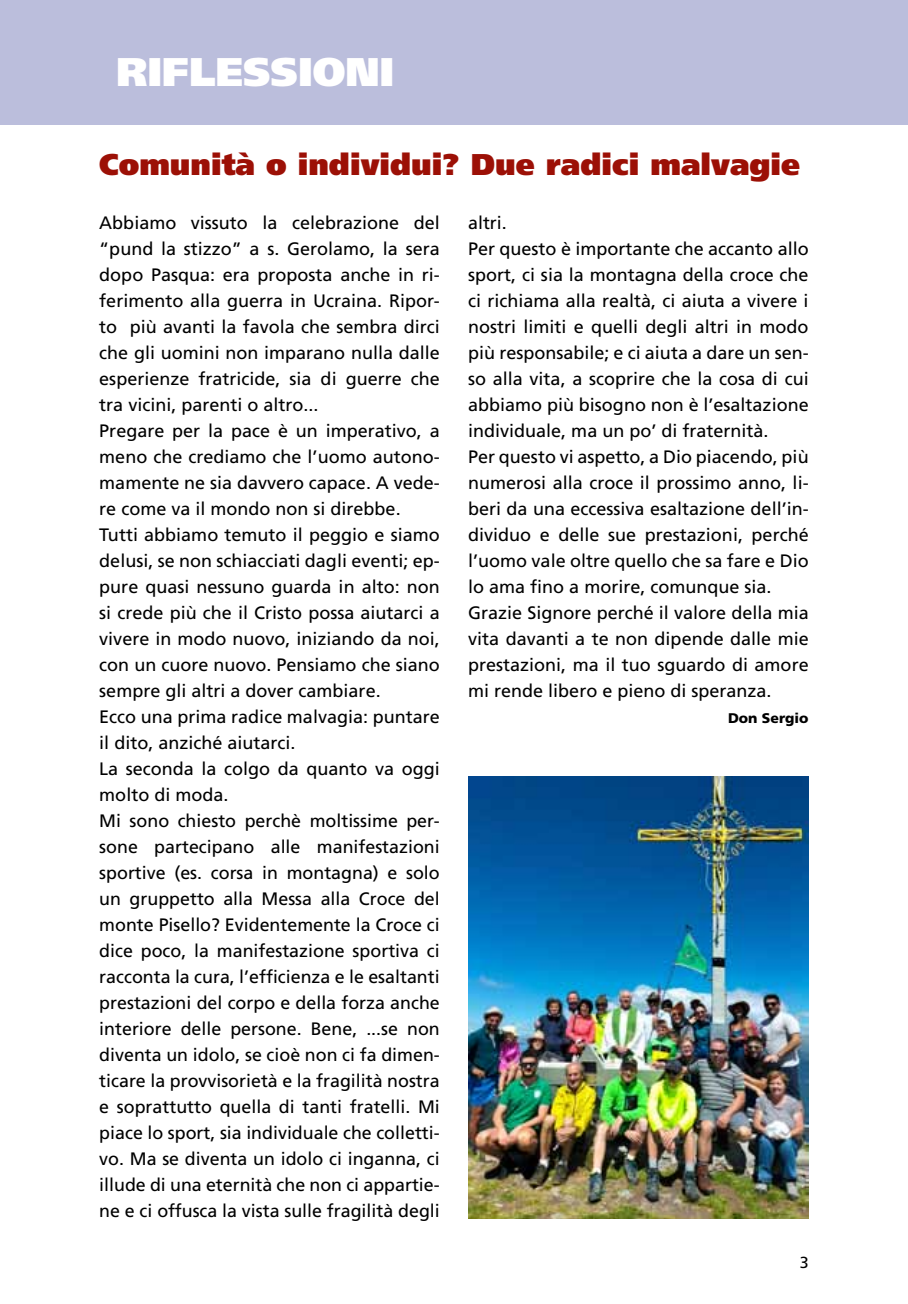
<style>
.page{position:relative;width:908px;height:1304px;background:#fff}
.page>*{position:absolute;margin:0;border:0;box-sizing:border-box;transform-origin:0 0}
.t1{font:900 40px "Frutiger";color:#fff}
.t2{font:900 30px "Frutiger";color:#9c1006}
.t3{font:18px/26px "Frutiger";color:#000}
.t4{font:16px "Frutiger";color:#000}
.t5{font:900 14px "Frutiger";color:#000}
</style>
<div class="page">
<div style="left:0;top:0;width:907px;height:125px;background:#bbbedc"></div>
<img style="left:468px;top:777px;width:340px;height:442px">
<h1 class="t1" style="left:116px;top:48px;width:279px">riflessioni</h1>
<h2 class="t2" style="left:99px;top:147px;width:702px">Comunità o individui? Due radici malvagie</h2>
<p class="t3" style="left:99px;top:209px;width:342px">Abbiamo vissuto la celebrazione del “pund la stizzo” a s. Gerolamo, la sera dopo Pasqua: era proposta anche in ri&shy;ferimento alla guerra in Ucraina. Ripor&shy;to più avanti la favola che sembra dirci che gli uomini non imparano nulla dalle esperienze fratricide, sia di guerre che tra vicini, parenti o altro...<br>Pregare per la pace è un imperativo, a meno che crediamo che l’uomo autono&shy;mamente ne sia davvero capace. A vede&shy;re come va il mondo non si direbbe.<br>Tutti abbiamo temuto il peggio e siamo delusi, se non schiacciati dagli eventi; ep&shy;pure quasi nessuno guarda in alto: non si crede più che il Cristo possa aiutarci a vivere in modo nuovo, iniziando da noi, con un cuore nuovo. Pensiamo che siano sempre gli altri a dover cambiare.<br>Ecco una prima radice malvagia: puntare il dito, anziché aiutarci.<br>La seconda la colgo da quanto va oggi molto di moda.<br>M i sono chiesto perchè moltissime per&shy;sone partecipano alle manifestazioni sportive (es. corsa in montagna) e solo un gruppetto alla Messa alla Croce del monte Pisello? Evidentemente la Croce ci dice poco, la manifestazione sportiva ci racconta la cura, l’efficienza e le esaltanti prestazioni del corpo e della forza anche interiore delle persone. Bene, ...se non diventa un idolo, se cioè non ci fa dimen&shy;ticare la provvisorietà e la fragilità nostra e soprattutto quella di tanti fratelli. M i piace lo sport, sia individuale che colletti&shy;vo. Ma se diventa un idolo ci inganna, ci illude di una eternità che non ci appartie&shy;ne e ci offusca la vista sulle fragilità degli</p>
<p class="t3" style="left:468px;top:209px;width:342px">altri.<br>Per questo è importante che accanto allo sport, ci sia la montagna della croce che ci richiama alla realtà, ci aiuta a vivere i nostri limiti e quelli degli altri in modo più responsabile; e ci aiuta a dare un sen&shy;so alla vita, a scoprire che la cosa di cui abbiamo più bisogno non è l’esaltazione individuale, ma un po’ di fraternità.<br>Per questo vi aspetto, a Dio piacendo, più numerosi alla croce il prossimo anno, li&shy;beri da una eccessiva esaltazione dell’in&shy;dividuo e delle sue prestazioni, perché l’uomo vale oltre quello che sa fare e Dio lo ama fino a morire, comunque sia.<br>Grazie Signore perché il valore della mia vita davanti a te non dipende dalle mie prestazioni, ma il tuo sguardo di amore mi rende libero e pieno di speranza.</p>
<p class="t5" style="left:727px;top:710px;width:82px">Don Sergio</p>
<p class="t4" style="left:799px;top:1253px;width:10px">3</p>
</div>
